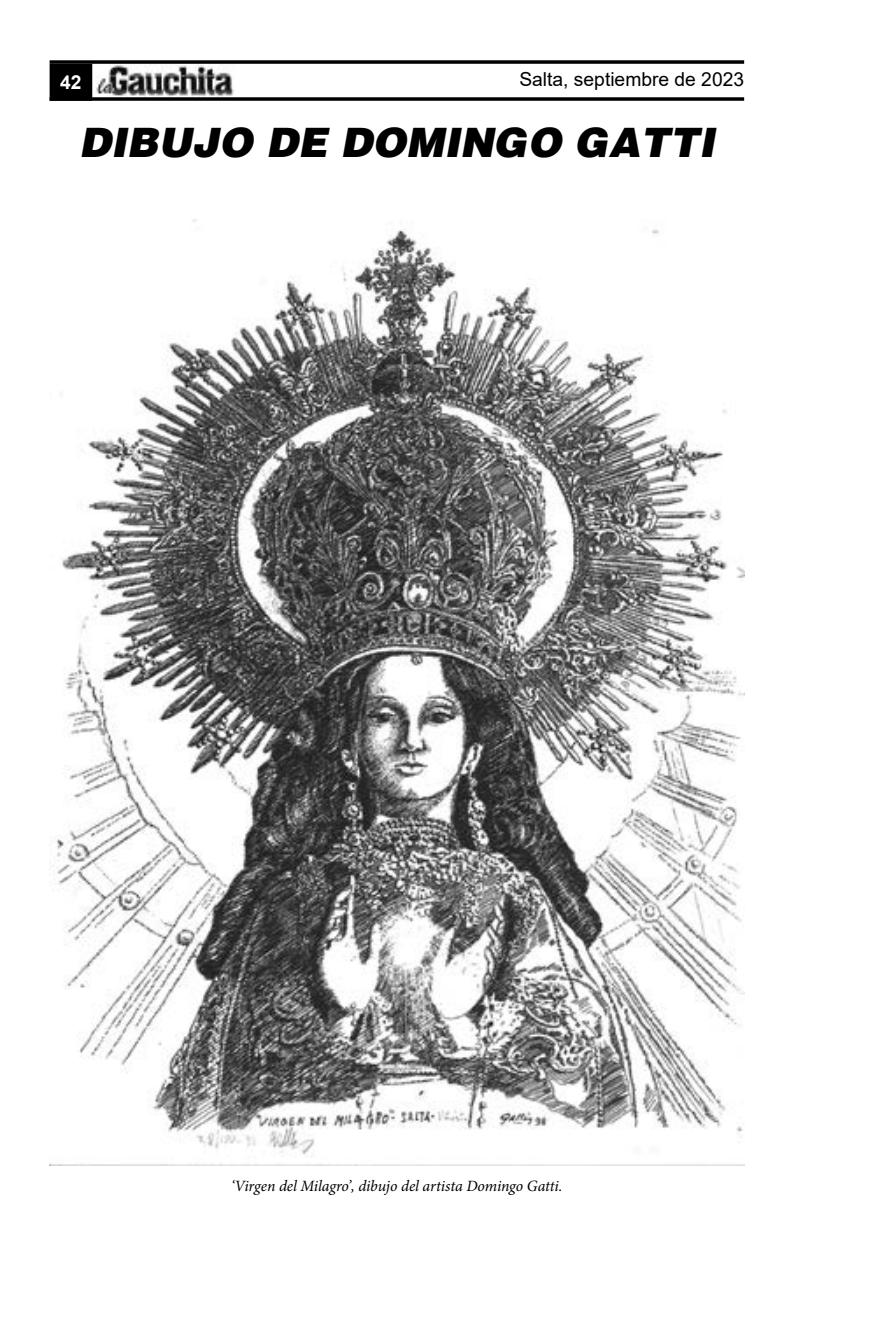
<style>
.page{position:relative;width:893px;height:1340px;background:#fff}
.page>*{position:absolute;margin:0;border:0;box-sizing:border-box;transform-origin:0 0}
.t1{font:40.6px "Airbus Special";color:#000}
.t2{font:19.25px "Arial";color:#000}
.t3{font:700 19.25px "Arial";color:#fff}
.t4{font:italic 15.75px "Minion Pro";letter-spacing:-.01em;color:#000}
</style>
<div class="page">
<img style="left:95px;top:64px;width:139px;height:32px">
<svg style="left:50px;top:60px;width:694px;height:4px;background:#1f1f1f"></svg>
<svg style="left:92px;top:97px;width:652px;height:4px;background:#1f1f1f"></svg>
<div style="left:50px;top:65px;width:41px;height:35px;background:#000"></div>
<div style="left:50px;top:64px;width:42px;height:37px;border:2px solid #000"></div>
<img style="left:50px;top:220px;width:694px;height:945px">
<p class="t3" style="left:60px;top:68px;width:23px">42</p>
<p class="t2" style="left:519px;top:66px;width:226px">Salta, septiembre de 2023</p>
<h1 class="t1" style="left:79px;top:119px;width:637px">DIBUJO DE DOMINGO GATTI</h1>
<p class="t4" style="left:231px;top:1175px;width:333px">‘Virgen del Milagro’, dibujo del artista Domingo Gatti.</p>
</div>
